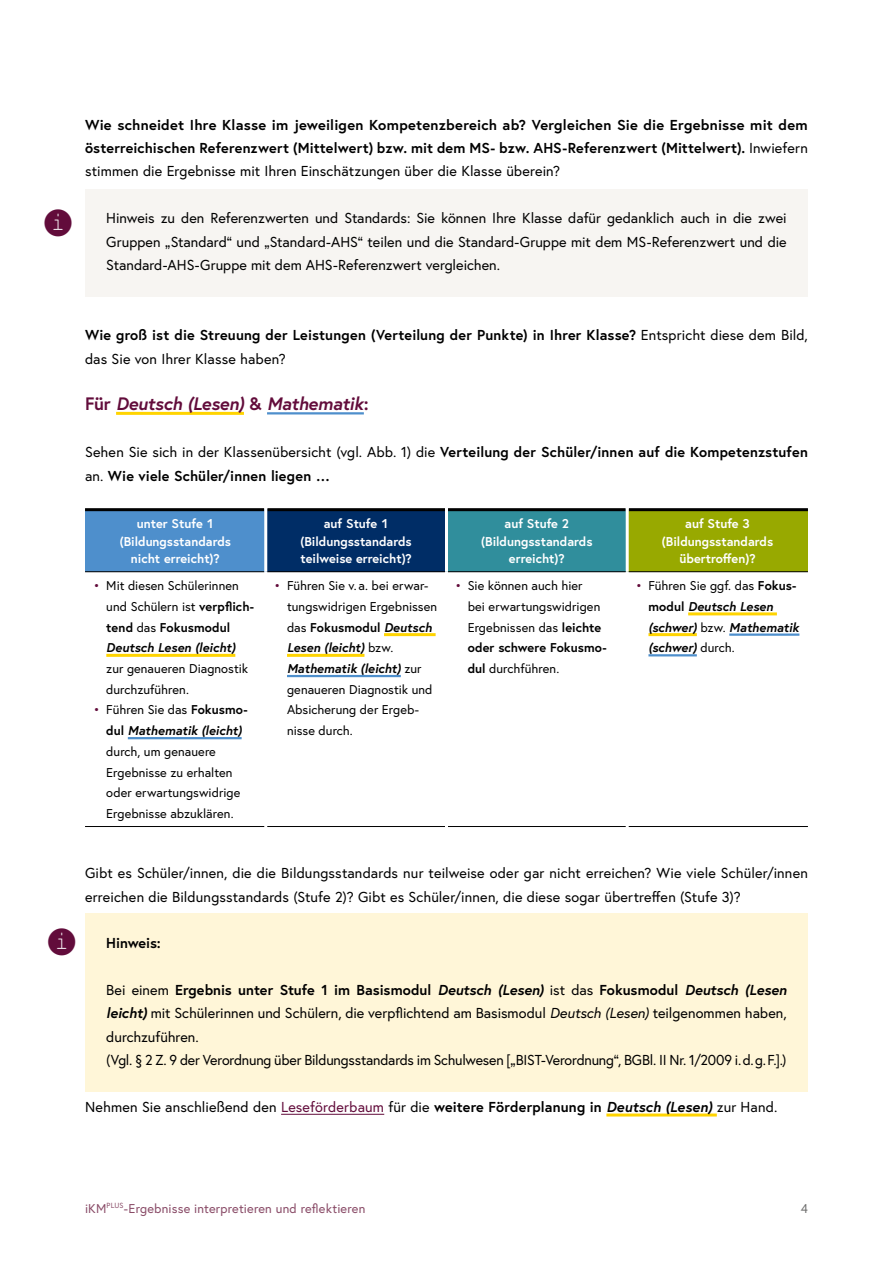
<style>
.page{position:relative;width:893px;height:1263px;background:#fff}
.page>*{position:absolute;margin:0;border:0;box-sizing:border-box;transform-origin:0 0}
.h2_ohne_Nummerierung{font:italic 700 18px "Europa Austria";letter-spacing:-.01em;color:#620c3b}
.p_Abstand_danach{font:700 14.4px/23.4px "Europa Austria";letter-spacing:.01em;color:#000}
.Infobox_p_Infobox_Hinweise_Deutsch{font:14.4px/23.4px "Europa Austria";letter-spacing:-.01em;color:#000;text-align:justify}
.p_Abstand_danach-2{font:14.4px/23.4px "Europa Austria";letter-spacing:.01em;color:#000}
.Infobox_p_Infobox_Hinweise{font:14.4px/23.4px "Europa Austria";color:#000;text-align:justify}
.Infobox_p_Infobox_Hinweise_Deutsch-2{font:700 14.4px "Europa Austria";letter-spacing:-.005em;color:#000}
.ul_Liste_Tabelle{font:12.75px/20.7px "Europa Austria";letter-spacing:.005em;color:#000}
.th_Tabellenkopf{font:700 12.75px/17.5px "Europa Austria";color:#fff;text-align:center}
.ul_Liste_Tabelle-2{font:italic 700 12.75px/20.7px "Europa Austria";letter-spacing:.005em;color:#000}
.t1{font:12.75px "Europa Austria";letter-spacing:.015em;color:#894b67}
.t2{font:12.75px "Europa Austria";color:#6f6f6e}
.s1{font-weight:400}
.s2{font-style:normal}
.s3{color:#620c3b}
.s4{font-weight:700}
.s5{font-weight:700;font-style:italic}
.s6{font-weight:400;font-style:normal;color:#620c3b}
.s7{font-weight:400;font-style:normal}
.s8{font-style:italic}
</style>
<div class="page">
<div style="left:85px;top:189px;width:723px;height:108px;background:#f7f5f2"></div>
<hr style="left:116px;top:412px;width:128px;height:3px;background:#ffd400">
<hr style="left:267px;top:412px;width:97px;height:2px;background:#4e8fcc">
<div style="left:85px;top:914px;width:723px;height:61px;background:#fff6d8"></div>
<div style="left:85px;top:960px;width:723px;height:108px;background:#fff6d8"></div>
<div style="left:85px;top:1030px;width:723px;height:62px;background:#fff6d8"></div>
<hr style="left:281px;top:1114px;width:103px;height:1px;background:#620c3b">
<hr style="left:606px;top:1113px;width:111px;height:3px;background:#ffd400">
<div style="left:85px;top:510px;width:181px;height:62px;background:#4e8fcc"></div>
<div style="left:266px;top:510px;width:180px;height:62px;background:#002d66"></div>
<div style="left:446px;top:510px;width:181px;height:62px;background:#308e9c"></div>
<div style="left:627px;top:510px;width:181px;height:62px;background:#98a900"></div>
<hr style="left:267px;top:508px;width:178px;height:3px;background:#000">
<hr style="left:448px;top:508px;width:178px;height:3px;background:#000">
<hr style="left:629px;top:508px;width:179px;height:3px;background:#000">
<hr style="left:445px;top:508px;width:3px;height:64px;background:#fff">
<hr style="left:626px;top:508px;width:3px;height:64px;background:#fff">
<hr style="left:267px;top:571px;width:178px;height:1px;background:#000">
<hr style="left:448px;top:571px;width:178px;height:1px;background:#000">
<hr style="left:629px;top:571px;width:179px;height:1px;background:#000">
<hr style="left:85px;top:826px;width:179px;height:1px;background:#000">
<hr style="left:267px;top:826px;width:178px;height:1px;background:#000">
<hr style="left:448px;top:826px;width:178px;height:1px;background:#000">
<hr style="left:629px;top:826px;width:179px;height:1px;background:#000">
<hr style="left:85px;top:508px;width:179px;height:3px;background:#000">
<hr style="left:85px;top:571px;width:179px;height:1px;background:#000">
<hr style="left:264px;top:508px;width:3px;height:64px;background:#fff">
<hr style="left:106px;top:654px;width:129px;height:3px;background:#ffd400">
<hr style="left:128px;top:737px;width:114px;height:2px;background:#4e8fcc">
<hr style="left:384px;top:633px;width:52px;height:3px;background:#ffd400">
<hr style="left:287px;top:654px;width:77px;height:3px;background:#ffd400">
<hr style="left:287px;top:675px;width:114px;height:2px;background:#4e8fcc">
<hr style="left:688px;top:612px;width:89px;height:3px;background:#ffd400">
<hr style="left:648px;top:633px;width:49px;height:3px;background:#ffd400">
<hr style="left:729px;top:633px;width:70px;height:3px;background:#4e8fcc">
<hr style="left:648px;top:654px;width:49px;height:2px;background:#4e8fcc">
<p class="p_Abstand_danach" style="left:85px;top:113px;width:724px;text-align:justify">Wie schneidet Ihre Klasse im jeweiligen Kompetenzbereich ab? Vergleichen Sie die Ergebnisse mit dem österreichischen Referenzwert (Mittelwert) bzw. mit dem MS- bzw. AHS-Referenzwert (Mittelwert). <span class="s1">Inwiefern stimmen die Ergebnisse mit Ihren Einschätzungen über die Klasse überein?</span></p>
<p class="Infobox_p_Infobox_Hinweise" style="left:106px;top:206px;width:682px">Hinweis zu den Referenzwerten und Standards: Sie können Ihre Klasse dafür gedanklich auch in die zwei Gruppen „Standard“ und „Standard-AHS“ teilen und die Standard-Gruppe mit dem MS-Referenzwert und die Standard-AHS-Gruppe mit dem AHS-Referenzwert vergleichen.</p>
<p class="p_Abstand_danach" style="left:85px;top:323px;width:724px">Wie groß ist die Streuung der Leistungen (Verteilung der Punkte) in Ihrer Klasse? <span class="s1">Entspricht diese dem Bild, das Sie von Ihrer Klasse haben?</span></p>
<h2 class="h2_ohne_Nummerierung" style="left:85px;top:392px;width:285px"><span class="s2">Für</span> Deutsch (Lesen) <span class="s2">&amp;</span> Mathematik<span class="s2">:</span></h2>
<p class="p_Abstand_danach" style="left:85px;top:440px;width:724px"><span class="s1">Sehen Sie sich in der Klassenübersicht (vgl. Abb. 1) die</span> Verteilung der Schüler/innen auf die Kompetenzstufen <span class="s1">an.</span> Wie viele Schüler/innen liegen …</p>
<p class="th_Tabellenkopf" style="left:120px;top:514px;width:113px">unter Stufe 1 (Bildungsstandards nicht erreicht)?</p>
<p class="th_Tabellenkopf" style="left:324px;top:514px;width:66px">auf Stufe 1</p>
<p class="th_Tabellenkopf" style="left:504px;top:514px;width:66px">auf Stufe 2</p>
<p class="th_Tabellenkopf" style="left:481px;top:532px;width:113px">(Bildungsstandards</p>
<p class="th_Tabellenkopf" style="left:509px;top:550px;width:57px">erreicht)?</p>
<p class="th_Tabellenkopf" style="left:685px;top:514px;width:66px">auf Stufe 3</p>
<p class="th_Tabellenkopf" style="left:662px;top:532px;width:113px">(Bildungsstandards</p>
<p class="th_Tabellenkopf" style="left:679px;top:550px;width:78px">übertroffen)?</p>
<p class="th_Tabellenkopf" style="left:300px;top:532px;width:113px;text-align:left">(Bildungsstandards teilweise erreicht)?</p>
<p class="ul_Liste_Tabelle" style="left:106px;top:575px;width:149px;text-indent:-13px"><span class="s3">•</span> Mit diesen Schülerinnen und Schülern ist <span class="s4">verpflich&shy;tend</span> das <span class="s4">Fokusmodul<br></span><span class="s5">Deutsch Lesen (leicht) </span>zur genaueren Diagnostik durchzuführen.</p>
<p class="ul_Liste_Tabelle" style="left:106px;top:699px;width:143px;text-indent:-13px"><span class="s3">•</span> Führen Sie das <span class="s4">Fokusmo&shy;dul</span> <span class="s5">Mathematik (leicht) </span>durch, um genauere<br>Ergebnisse zu erhalten oder erwartungswidrige<br>Ergebnisse abzuklären.</p>
<p class="ul_Liste_Tabelle" style="left:287px;top:575px;width:152px;text-indent:-13px"><span class="s3">•</span> Führen Sie v.a. bei erwar&shy;tungswidrigen Ergebnissen das <span class="s4">Fokusmodul</span> <span class="s5">Deutsch<br>Lesen (leicht)</span> bzw.<br><span class="s5">Mathematik (leicht)</span> zur genaueren Diagnostik und<br>Absicherung der Ergeb&shy;nisse durch.</p>
<p class="ul_Liste_Tabelle" style="left:468px;top:575px;width:141px;text-indent:-13px"><span class="s3">•</span> Sie können auch hier<br>bei erwartungswidrigen<br>Ergebnissen das <span class="s4">leichte oder schwere Fokusmo&shy;dul</span> durchführen.</p>
<p class="ul_Liste_Tabelle-2" style="left:648px;top:575px;width:152px;text-indent:-13px"><span class="s6">•</span> <span class="s7">Führen Sie ggf. das</span> <span class="s2">Fokus&shy;modul</span> Deutsch Lesen (schwer) <span class="s7">bzw.</span> Mathematik (schwer) <span class="s7">durch.</span></p>
<p class="p_Abstand_danach-2" style="left:85px;top:861px;width:724px">Gibt es Schüler/innen, die die Bildungsstandards nur teilweise oder gar nicht erreichen? Wie viele Schüler/innen erreichen die Bildungsstandards (Stufe 2)? Gibt es Schüler/innen, die diese sogar übertreffen (Stufe 3)?</p>
<p class="Infobox_p_Infobox_Hinweise_Deutsch-2" style="left:106px;top:933px;width:56px">Hinweis:</p>
<p class="Infobox_p_Infobox_Hinweise_Deutsch" style="left:106px;top:978px;width:682px">Bei einem <span class="s4">Ergebnis unter Stufe 1 im Basismodul</span> <span class="s5">Deutsch (Lesen)</span> ist das <span class="s4">Fokusmodul</span> <span class="s5">Deutsch (Lesen leicht)</span> mit Schülerinnen und Schülern, die verpflichtend am Basismodul <span class="s8">Deutsch (Lesen)</span> teilgenommen haben, durchzuführen.</p>
<p class="Infobox_p_Infobox_Hinweise_Deutsch" style="left:106px;top:1048px;width:682px">(Vgl. § 2 Z. 9 der Verordnung über Bildungsstandards im Schulwesen [„BIST-Verordnung“, BGBl. II Nr. 1/2009 i.d.g.F.].)</p>
<p class="p_Abstand_danach-2" style="left:85px;top:1095px;width:694px">Nehmen Sie anschließend den <span class="s3">Leseförderbaum</span> für die <span class="s4">weitere Förderplanung in</span> <span class="s5">Deutsch (Lesen)</span> zur Hand.</p>
<p class="t1" style="left:85px;top:1200px;width:282px">iKM<sup>PLUS</sup>-Ergebnisse interpretieren und reflektieren</p>
<p class="t2" style="left:801px;top:1200px;width:9px">4</p>
</div>
